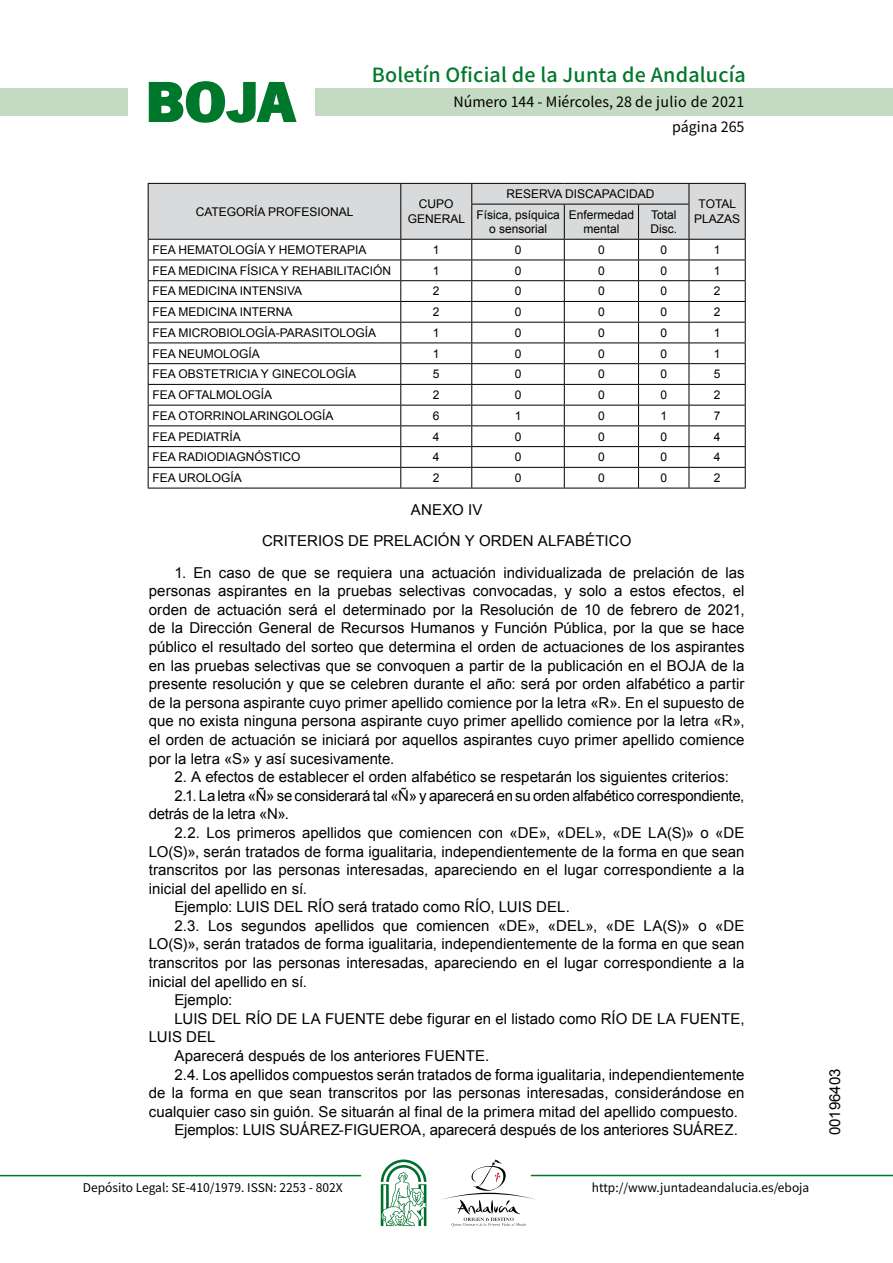
<style>
.page{position:relative;width:893px;height:1263px;background:#fff}
.page>*{position:absolute;margin:0;border:0;box-sizing:border-box;transform-origin:0 0}
.t1{font:700 57.75px "News Got T";color:#00782c;scale:1.14 1}
.t2{font:500 19.5px "Noto Sans HK";letter-spacing:.01em;color:#00782c}
.t3{font:15px/18.6px "Arial";color:#000;text-align:center}
.t4{font:15px "Arial";letter-spacing:-.02em;color:#000}
.t5{font:14.25px/24.5px "Noto Sans HK";color:#000;text-align:right}
.t6{font:12px/14.4px "Arial";color:#000;text-align:center}
.t7{font:12px "Noto Sans HK";color:#000}
</style>
<div class="page">
<div style="left:315px;top:88px;width:577px;height:28px;background:#c5dac3"></div>
<div style="left:0;top:88px;width:128px;height:28px;background:#c5dac3"></div>
<hr style="left:0;top:1175px;width:361px;height:1px;background:#00782c">
<hr style="left:531px;top:1175px;width:361px;height:1px;background:#00782c">
<svg style="left:148px;top:81px;width:149px;height:42px"></svg>
<svg style="left:442px;top:1159px;width:100px;height:67px"></svg>
<svg style="left:381px;top:1160px;width:45px;height:66px"></svg>
<svg style="left:148px;top:183px;width:597px;height:305px"></svg>
<hr style="left:148px;top:488px;width:253px;height:1px;background:#000">
<hr style="left:401px;top:488px;width:71px;height:1px;background:#000">
<hr style="left:472px;top:488px;width:92px;height:1px;background:#000">
<hr style="left:564px;top:488px;width:74px;height:1px;background:#000">
<hr style="left:638px;top:488px;width:51px;height:1px;background:#000">
<hr style="left:689px;top:488px;width:56px;height:1px;background:#000">
<h1 class="t1" style="left:145px;top:68px;width:133px">BOJA</h1>
<h2 class="t2" style="left:372px;top:64px;width:375px">Boletín Oficial de la Junta de Andalucía</h2>
<p class="t5" style="left:453px;top:90px;width:292px">Número 144 - Miércoles, 28 de julio de 2021 página 265</p>
<p class="t6" style="left:196px;top:204px;width:159px">CATEGORÍA PROFESIONAL</p>
<p class="t6" style="left:408px;top:197px;width:59px">CUPO<br>GENERAL</p>
<p class="t6" style="left:506px;top:187px;width:150px">RESERVA DISCAPACIDAD</p>
<p class="t6" style="left:476px;top:208px;width:85px">Física, psíquica o sensorial</p>
<p class="t6" style="left:568px;top:208px;width:67px">Enfermedad mental</p>
<p class="t6" style="left:650px;top:208px;width:28px;text-align:left">Total<br>Disc.</p>
<p class="t6" style="left:694px;top:197px;width:48px">TOTAL<br>PLAZAS</p>
<p class="t6" style="left:152px;top:243px;width:215px">FEA HEMATOLOGÍA Y HEMOTERAPIA</p>
<p class="t6" style="left:433px;top:243px;width:8px">1</p>
<p class="t6" style="left:514px;top:243px;width:8px">0</p>
<p class="t6" style="left:598px;top:243px;width:8px">0</p>
<p class="t6" style="left:660px;top:243px;width:8px">0</p>
<p class="t6" style="left:713px;top:243px;width:8px">1</p>
<p class="t6" style="left:152px;top:263px;width:240px">FEA MEDICINA FÍSICA Y REHABILITACIÓN</p>
<p class="t6" style="left:433px;top:263px;width:8px">1</p>
<p class="t6" style="left:514px;top:263px;width:8px">0</p>
<p class="t6" style="left:598px;top:263px;width:8px">0</p>
<p class="t6" style="left:660px;top:263px;width:8px">0</p>
<p class="t6" style="left:713px;top:263px;width:8px">1</p>
<p class="t6" style="left:152px;top:284px;width:151px">FEA MEDICINA INTENSIVA</p>
<p class="t6" style="left:433px;top:284px;width:8px">2</p>
<p class="t6" style="left:514px;top:284px;width:8px">0</p>
<p class="t6" style="left:598px;top:284px;width:8px">0</p>
<p class="t6" style="left:660px;top:284px;width:8px">0</p>
<p class="t6" style="left:713px;top:284px;width:8px">2</p>
<p class="t6" style="left:152px;top:305px;width:142px">FEA MEDICINA INTERNA</p>
<p class="t6" style="left:433px;top:305px;width:8px">2</p>
<p class="t6" style="left:514px;top:305px;width:8px">0</p>
<p class="t6" style="left:598px;top:305px;width:8px">0</p>
<p class="t6" style="left:660px;top:305px;width:8px">0</p>
<p class="t6" style="left:713px;top:305px;width:8px">2</p>
<p class="t6" style="left:152px;top:326px;width:225px">FEA MICROBIOLOGÍA-PARASITOLOGÍA</p>
<p class="t6" style="left:433px;top:326px;width:8px">1</p>
<p class="t6" style="left:514px;top:326px;width:8px">0</p>
<p class="t6" style="left:598px;top:326px;width:8px">0</p>
<p class="t6" style="left:660px;top:326px;width:8px">0</p>
<p class="t6" style="left:713px;top:326px;width:8px">1</p>
<p class="t6" style="left:152px;top:346px;width:109px">FEA NEUMOLOGÍA</p>
<p class="t6" style="left:433px;top:346px;width:8px">1</p>
<p class="t6" style="left:514px;top:346px;width:8px">0</p>
<p class="t6" style="left:598px;top:346px;width:8px">0</p>
<p class="t6" style="left:660px;top:346px;width:8px">0</p>
<p class="t6" style="left:713px;top:346px;width:8px">1</p>
<p class="t6" style="left:152px;top:367px;width:205px">FEA OBSTETRICIA Y GINECOLOGÍA</p>
<p class="t6" style="left:433px;top:367px;width:8px">5</p>
<p class="t6" style="left:514px;top:367px;width:8px">0</p>
<p class="t6" style="left:598px;top:367px;width:8px">0</p>
<p class="t6" style="left:660px;top:367px;width:8px">0</p>
<p class="t6" style="left:713px;top:367px;width:8px">5</p>
<p class="t6" style="left:152px;top:388px;width:121px">FEA OFTALMOLOGÍA</p>
<p class="t6" style="left:433px;top:388px;width:8px">2</p>
<p class="t6" style="left:514px;top:388px;width:8px">0</p>
<p class="t6" style="left:598px;top:388px;width:8px">0</p>
<p class="t6" style="left:660px;top:388px;width:8px">0</p>
<p class="t6" style="left:713px;top:388px;width:8px">2</p>
<p class="t6" style="left:152px;top:409px;width:183px">FEA OTORRINOLARINGOLOGÍA</p>
<p class="t6" style="left:433px;top:409px;width:8px">6</p>
<p class="t6" style="left:514px;top:409px;width:8px">1</p>
<p class="t6" style="left:598px;top:409px;width:8px">0</p>
<p class="t6" style="left:660px;top:409px;width:8px">1</p>
<p class="t6" style="left:713px;top:409px;width:8px">7</p>
<p class="t6" style="left:152px;top:429px;width:90px">FEA PEDIATRÍA</p>
<p class="t6" style="left:433px;top:429px;width:8px">4</p>
<p class="t6" style="left:514px;top:429px;width:8px">0</p>
<p class="t6" style="left:598px;top:429px;width:8px">0</p>
<p class="t6" style="left:660px;top:429px;width:8px">0</p>
<p class="t6" style="left:713px;top:429px;width:8px">4</p>
<p class="t6" style="left:152px;top:450px;width:150px">FEA RADIODIAGNÓSTICO</p>
<p class="t6" style="left:433px;top:450px;width:8px">4</p>
<p class="t6" style="left:514px;top:450px;width:8px">0</p>
<p class="t6" style="left:598px;top:450px;width:8px">0</p>
<p class="t6" style="left:660px;top:450px;width:8px">0</p>
<p class="t6" style="left:713px;top:450px;width:8px">4</p>
<p class="t6" style="left:152px;top:471px;width:91px">FEA UROLOGÍA</p>
<p class="t6" style="left:433px;top:471px;width:8px">2</p>
<p class="t6" style="left:514px;top:471px;width:8px">0</p>
<p class="t6" style="left:598px;top:471px;width:8px">0</p>
<p class="t6" style="left:660px;top:471px;width:8px">0</p>
<p class="t6" style="left:713px;top:471px;width:8px">2</p>
<p class="t3" style="left:262px;top:494px;width:371px;line-height:31.3px">ANEXO IV<br>CRITERIOS DE PRELACIÓN Y ORDEN ALFABÉTICO</p>
<p class="t3" style="left:149px;top:563px;width:597px;text-align:justify;text-indent:26px">1. En caso de que se requiera una actuación individualizada de prelación de las personas aspirantes en la pruebas selectivas convocadas, y solo a estos efectos, el orden de actuación será el determinado por la Resolución de 10 de febrero de 2021, de la Dirección General de Recursos Humanos y Función Pública, por la que se hace público el resultado del sorteo que determina el orden de actuaciones de los aspirantes en las pruebas selectivas que se convoquen a partir de la publicación en el BOJA de la presente resolución y que se celebren durante el año: será por orden alfabético a partir de la persona aspirante cuyo primer apellido comience por la letra «R». En el supuesto de que no exista ninguna persona aspirante cuyo primer apellido comience por la letra «R», el orden de actuación se iniciará por aquellos aspirantes cuyo primer apellido comience por la letra «S» y así sucesivamente.</p>
<p class="t3" style="left:174px;top:768px;width:556px">2. A efectos de establecer el orden alfabético se respetarán los siguientes criterios:</p>
<p class="t4" style="left:174px;top:786px;width:571px">2.1. La letra «Ñ» se considerará tal «Ñ» y aparecerá en su orden alfabético correspondiente,</p>
<p class="t4" style="left:149px;top:804px;width:142px">detrás de la letra «N».</p>
<p class="t3" style="left:174px;top:824px;width:571px">2.2. Los primeros apellidos que comiencen con «DE», «DEL», «DE LA(S)» o «DE</p>
<p class="t3" style="left:149px;top:842px;width:597px">LO(S)», serán tratados de forma igualitaria, independientemente de la forma en que sean</p>
<p class="t3" style="left:149px;top:861px;width:597px">transcritos por las personas interesadas, apareciendo en el lugar correspondiente a la</p>
<p class="t3" style="left:149px;top:879px;width:160px">inicial del apellido en sí.</p>
<p class="t3" style="left:174px;top:898px;width:397px">Ejemplo: LUIS DEL RÍO será tratado como RÍO, LUIS DEL.</p>
<p class="t3" style="left:174px;top:916px;width:571px">2.3. Los segundos apellidos que comiencen «DE», «DEL», «DE LA(S)» o «DE</p>
<p class="t3" style="left:149px;top:935px;width:597px">LO(S)», serán tratados de forma igualitaria, independientemente de la forma en que sean</p>
<p class="t3" style="left:149px;top:954px;width:597px">transcritos por las personas interesadas, apareciendo en el lugar correspondiente a la</p>
<p class="t3" style="left:149px;top:972px;width:160px">inicial del apellido en sí.</p>
<p class="t3" style="left:174px;top:991px;width:59px">Ejemplo:</p>
<p class="t3" style="left:174px;top:1009px;width:571px">LUIS DEL RÍO DE LA FUENTE debe figurar en el listado como RÍO DE LA FUENTE,</p>
<p class="t3" style="left:149px;top:1028px;width:68px">LUIS DEL</p>
<p class="t3" style="left:174px;top:1047px;width:316px">Aparecerá después de los anteriores FUENTE.</p>
<p class="t3" style="left:174px;top:1065px;width:571px">2.4. Los apellidos compuestos serán tratados de forma igualitaria, independientemente</p>
<p class="t3" style="left:149px;top:1084px;width:597px">de la forma en que sean transcritos por las personas interesadas, considerándose en</p>
<p class="t3" style="left:149px;top:1102px;width:590px">cualquier caso sin guión. Se situarán al final de la primera mitad del apellido compuesto.</p>
<p class="t3" style="left:174px;top:1121px;width:565px">Ejemplos: LUIS SUÁREZ-FIGUEROA, aparecerá después de los anteriores SUÁREZ.</p>
<p class="t7" style="left:83px;top:1181px;width:261px">Depósito Legal: SE-410/1979. ISSN: 2253 - 802X</p>
<p class="t7" style="left:592px;top:1181px;width:219px">http://www.juntadeandalucia.es/eboja</p>
<p class="t3" style="left:825px;top:1135px;width:68px;rotate:-90deg">00196403</p>
</div>
